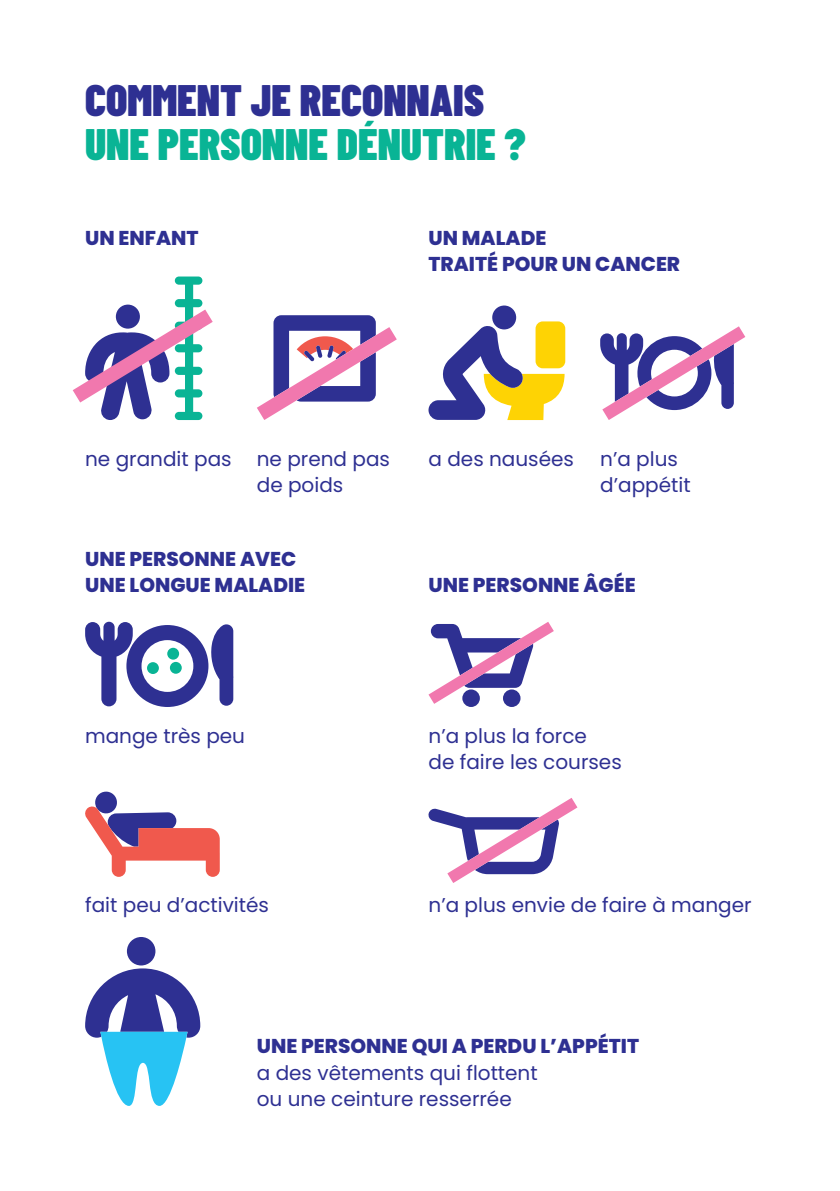
<style>
.page{position:relative;width:840px;height:1191px;background:#fff}
.page>*{position:absolute;margin:0;border:0;box-sizing:border-box;transform-origin:0 0}
.t1{font:900 44px "Barlow Condensed";color:#09b495}
.t2{font:900 44px "Barlow Condensed";color:#2e3092}
.t3{font:20px/26px "Poppins";color:#2e3092}
.t4{font:800 20px/26px "Poppins";color:#2e3092}
</style>
<div class="page">
<svg style="left:257px;top:315px;width:139px;height:105px"></svg>
<svg style="left:600px;top:326px;width:145px;height:94px"></svg>
<svg style="left:428px;top:325px;width:136px;height:95px"></svg>
<div style="left:492px;top:305px;width:24px;height:25px;background:#2e3092;border-radius:50%"></div>
<div style="left:535px;top:321px;width:30px;height:47px;background:#fed304;border-radius:7px"></div>
<svg style="left:85px;top:622px;width:148px;height:85px"></svg>
<div style="left:147px;top:662px;width:12px;height:12px;background:#09b495;border-radius:50%"></div>
<div style="left:167px;top:648px;width:12px;height:11px;background:#09b495;border-radius:50%"></div>
<div style="left:170px;top:662px;width:12px;height:12px;background:#09b495;border-radius:50%"></div>
<svg style="left:85px;top:791px;width:135px;height:86px"></svg>
<div style="left:462px;top:689px;width:17px;height:18px;background:#2e3092;border-radius:50%"></div>
<div style="left:502px;top:689px;width:18px;height:18px;background:#2e3092;border-radius:50%"></div>
<svg style="left:428px;top:622px;width:125px;height:82px"></svg>
<svg style="left:428px;top:798px;width:149px;height:85px"></svg>
<div style="left:127px;top:937px;width:28px;height:28px;background:#2e3092;border-radius:50%"></div>
<svg style="left:85px;top:968px;width:115px;height:138px"></svg>
<svg style="left:73px;top:276px;width:139px;height:144px"></svg>
<h1 class="t2" style="left:85px;top:69px;width:400px">COMMENT JE RECONNAIS</h1>
<h1 class="t1" style="left:85px;top:113px;width:442px">UNE PERSONNE DÉNUTRIE ?</h1>
<p class="t4" style="left:85px;top:225px;width:115px">UN ENFANT</p>
<p class="t4" style="left:428px;top:225px;width:253px">UN MALADE<br>TRAITÉ POUR UN CANCER</p>
<p class="t3" style="left:85px;top:445px;width:148px">ne grandit pas</p>
<p class="t3" style="left:428px;top:445px;width:147px">a des nausées</p>
<p class="t3" style="left:257px;top:445px;width:135px">ne prend pas de poids</p>
<p class="t3" style="left:600px;top:445px;width:92px">n’a plus d’appétit</p>
<p class="t4" style="left:85px;top:546px;width:221px">UNE PERSONNE AVEC<br>UNE LONGUE MALADIE</p>
<p class="t3" style="left:85px;top:723px;width:161px">mange très peu</p>
<p class="t3" style="left:85px;top:892px;width:185px">fait peu d’activités</p>
<p class="t4" style="left:428px;top:572px;width:208px">UNE PERSONNE ÂGÉE</p>
<p class="t3" style="left:428px;top:723px;width:195px">n’a plus la force<br>de faire les courses</p>
<p class="t3" style="left:428px;top:892px;width:324px">n’a plus envie de faire à manger</p>
<p class="t4" style="left:257px;top:1033px;width:383px">UNE PERSONNE QUI A PERDU L’APPÉTIT</p>
<p class="t3" style="left:257px;top:1060px;width:282px">a des vêtements qui flottent ou une ceinture resserrée</p>
</div>
